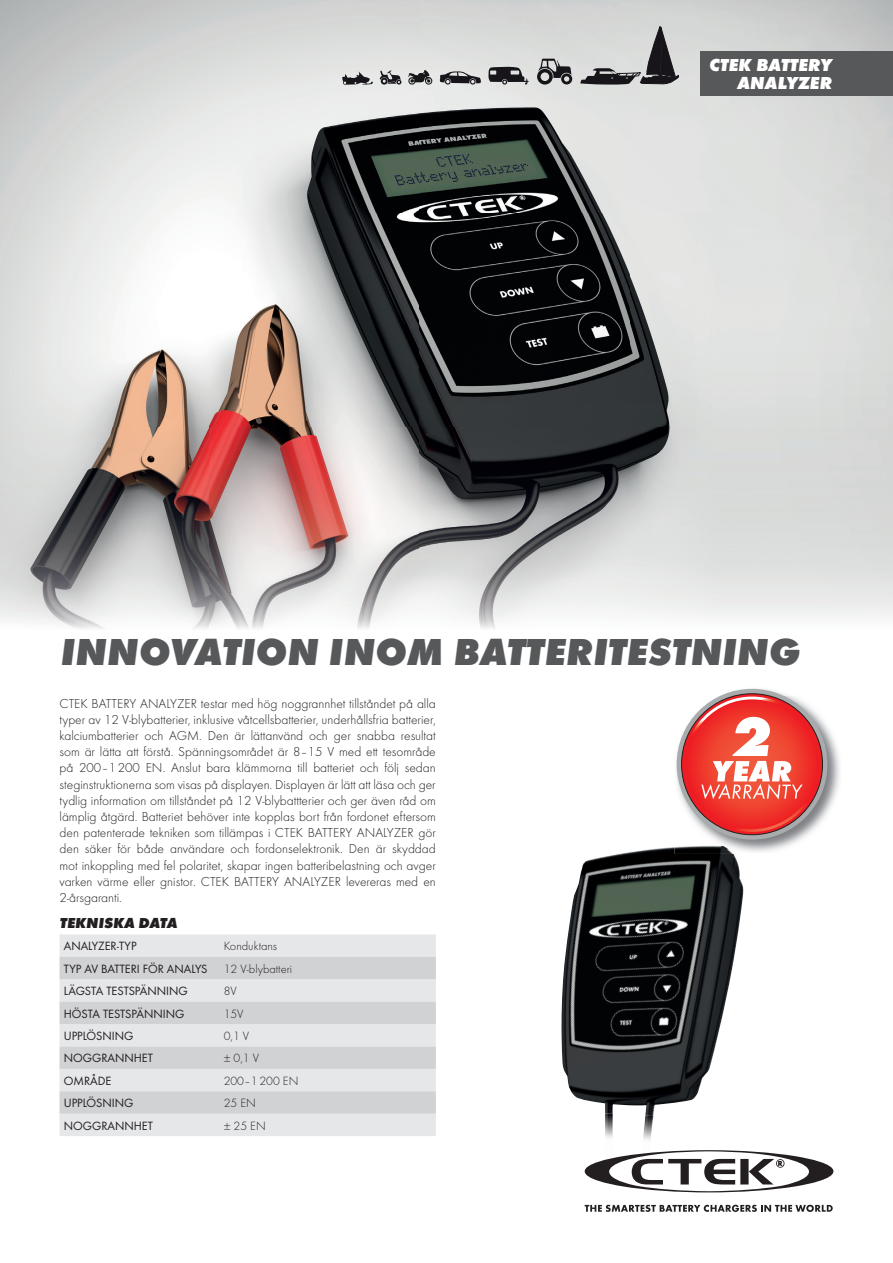
<style>
.page{position:relative;width:893px;height:1263px;background:#fff}
.page>*{position:absolute;margin:0;border:0;box-sizing:border-box;transform-origin:0 0}
.t1{font:italic 700 expanded 39px "Futura";color:#57585a}
.t2{font:italic 700 expanded 18px/18px "Futura";color:#fff;text-align:right}
.t3{font:italic 700 expanded 15px "Futura";color:#231f20}
.t4{font:300 13.5px/16.2px "Futura";color:#231f20;text-align:justify}
.t5{font:12.45px "Futura Boo";color:#231f20}
.t6{font:300 12.45px "Futura";color:#231f20}
</style>
<div class="page">
<img style="left:0;top:0;width:893px;height:629px">
<img style="left:561px;top:847px;width:182px;height:264px">
<img style="left:718px;top:728px;width:122px;height:126px">
<img style="left:674px;top:846px;width:59px;height:8px">
<svg style="left:676px;top:688px;width:152px;height:153px"></svg>
<svg style="left:584px;top:1111px;width:249px;height:81px"></svg>
<svg style="left:585px;top:1205px;width:248px;height:7px"></svg>
<div style="left:700px;top:51px;width:193px;height:45px;background:#57585a"></div>
<svg style="left:537px;top:59px;width:35px;height:26px"></svg>
<svg style="left:488px;top:67px;width:41px;height:18px"></svg>
<svg style="left:440px;top:71px;width:41px;height:14px"></svg>
<svg style="left:580px;top:27px;width:99px;height:58px;background:#a1a2a3"></svg>
<svg style="left:342px;top:71px;width:31px;height:14px"></svg>
<svg style="left:380px;top:70px;width:21px;height:15px"></svg>
<svg style="left:407px;top:70px;width:25px;height:15px"></svg>
<div style="left:60px;top:934px;width:376px;height:202px;background:#e6e7e9"></div>
<svg style="left:60px;top:957px;width:376px;height:157px;background:#dadbdd"></svg>
<h2 class="t2" style="left:709px;top:56px;width:124px">CTEK BATTERY<br>ANALYZER</h2>
<h1 class="t1" style="left:60px;top:628px;width:741px">INNOVATION INOM BATTERITESTNING</h1>
<p class="t4" style="left:60px;top:695px;width:378px">CTEK BATTERY ANALYZER testar med hög noggrannhet tillståndet på alla typer av 12 V-blybatterier, inklusive våtcellsbatterier, underhållsfria batterier, kalciumbatterier och AGM. Den är lättanvänd och ger snabba resultat som är lätta att förstå. Spänningsområdet är 8–15 V med ett tesområde på 200–1 200 EN. Anslut bara klämmorna till batteriet och följ sedan steginstruktionerna som visas på displayen. Displayen är lätt att läsa och ger tydlig information om tillståndet på 12 V-blybattterier och ger även råd om lämplig åtgärd. Batteriet behöver inte kopplas bort från fordonet eftersom den patenterade tekniken som tillämpas i CTEK BATTERY ANALYZER gör den säker för både användare och fordonselektronik. Den är skyddad mot inkoppling med fel polaritet, skapar ingen batteribelastning och avger varken värme eller gnistor. CTEK BATTERY ANALYZER levereras med en 2-årsgaranti.</p>
<p class="t3" style="left:60px;top:914px;width:119px">TEKNISKA DATA</p>
<p class="t5" style="left:64px;top:939px;width:74px">ANALYZER-TYP</p>
<p class="t6" style="left:224px;top:939px;width:55px">Konduktans</p>
<p class="t5" style="left:64px;top:961px;width:145px">TYP AV BATTERI FÖR ANALYS</p>
<p class="t6" style="left:224px;top:961px;width:70px">12 V-blybatteri</p>
<p class="t5" style="left:64px;top:983px;width:126px">LÄGSTA TESTSPÄNNING</p>
<p class="t6" style="left:224px;top:984px;width:15px">8V</p>
<p class="t5" style="left:64px;top:1006px;width:122px">HÖSTA TESTSPÄNNING</p>
<p class="t6" style="left:224px;top:1006px;width:21px">15V</p>
<p class="t5" style="left:64px;top:1028px;width:71px">UPPLÖSNING</p>
<p class="t6" style="left:224px;top:1029px;width:27px">0,1 V</p>
<p class="t5" style="left:64px;top:1051px;width:91px">NOGGRANNHET</p>
<p class="t6" style="left:224px;top:1051px;width:37px">± 0,1 V</p>
<p class="t5" style="left:64px;top:1073px;width:49px">OMRÅDE</p>
<p class="t6" style="left:224px;top:1074px;width:76px">200–1200 EN</p>
<p class="t5" style="left:64px;top:1095px;width:71px">UPPLÖSNING</p>
<p class="t6" style="left:224px;top:1096px;width:34px">25 EN</p>
<p class="t5" style="left:64px;top:1118px;width:91px">NOGGRANNHET</p>
<p class="t6" style="left:224px;top:1118px;width:44px">± 25 EN</p>
</div>
